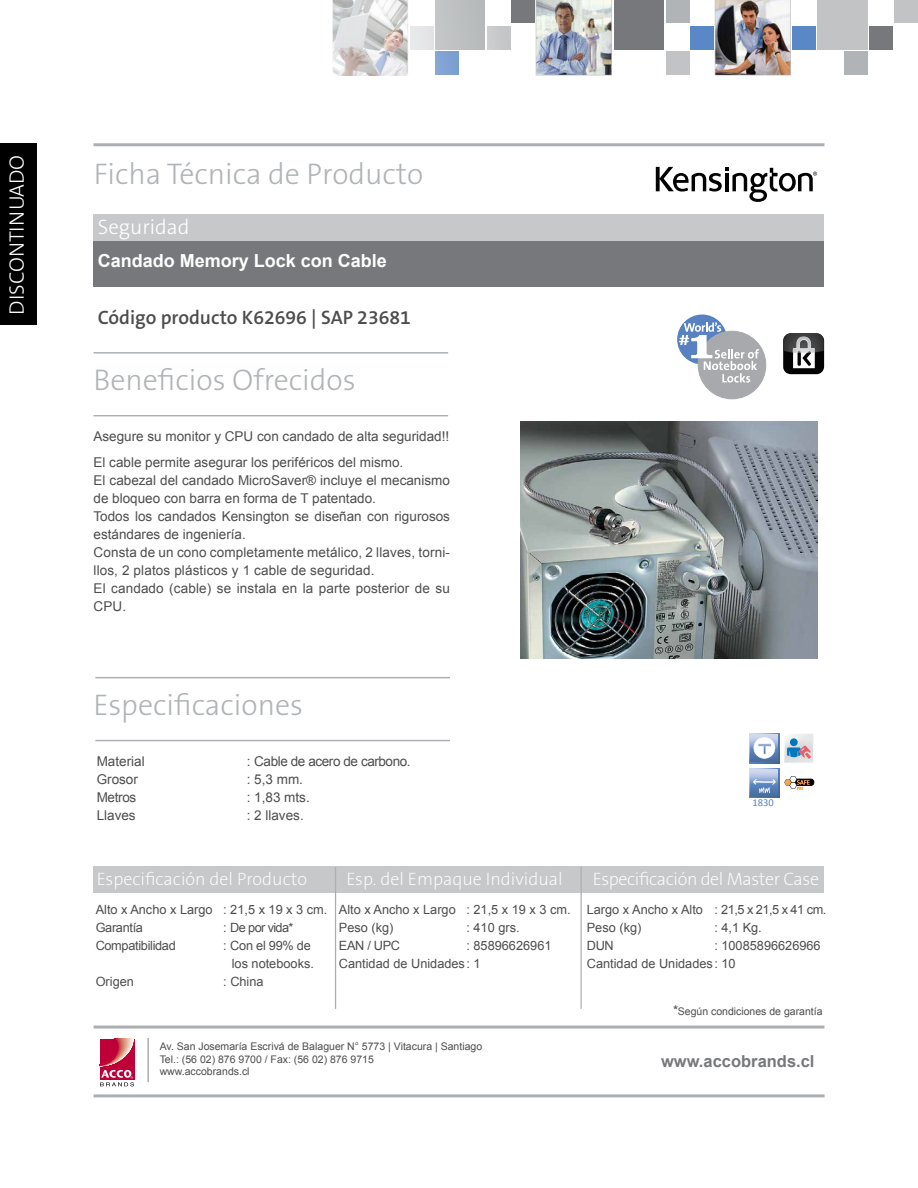
<style>
.page{position:relative;width:918px;height:1188px;background:#fff}
.page>*{position:absolute;margin:0;border:0;box-sizing:border-box;transform-origin:0 0}
.t1{font:30px "The Sans KENSINGTON3 Li";color:#b1b4b6}
.t2{font:21px "The Sans KENSINGTON3 Li";color:#fff}
.t3{font:19.5px "The Sans KENSINGTON6 SB";color:#4d4d4f}
.t4{font:18px "The Sans KENSINGTON2 XL";color:#fff}
.t5{font:18px "The Sans KENSINGTON2 XL";letter-spacing:-.02em;color:#fff}
.t6{font:700 18px "Arial";color:#fff}
.t7{font:700 16.5px "Arial";color:#77787b}
.t8{font:13.5px/18px "Arial";color:#4d4d4f}
.t9{font:13.5px "Arial";letter-spacing:-.03em;color:#4d4d4f}
.t10{font:12.75px/18px "Arial";color:#4d4d4f}
.t11{font:12.75px "Arial";letter-spacing:-.025em;color:#4d4d4f}
.t12{font:12.75px "Arial";letter-spacing:-.05em;color:#4d4d4f}
.t13{font:10.5px/12.6px "Arial";color:#4d4d4f}
.t14{font:10.5px "Calibri";color:#5781c1}
.s1{font-size:13.5px}
</style>
<div class="page">
<div style="left:677px;top:315px;width:50px;height:49px;background:#5781c1;border-radius:50%"></div>
<div style="left:698px;top:331px;width:68px;height:68px;background:#a7a9ac;border-radius:50%"></div>
<svg style="left:679px;top:322px;width:80px;height:61px"></svg>
<svg style="left:783px;top:333px;width:41px;height:41px"></svg>
<img style="left:783px;top:334px;width:41px;height:19px">
<img style="left:793px;top:337px;width:22px;height:16px">
<hr style="left:94px;top:143px;width:730px;height:3px;background:#abaeb2">
<hr style="left:94px;top:1026px;width:730px;height:3px;background:#abaeb2">
<hr style="left:94px;top:1094px;width:731px;height:3px;background:#abaeb2">
<svg style="left:99px;top:1038px;width:36px;height:49px"></svg>
<svg style="left:100px;top:1039px;width:34px;height:47px;background:#cc4c6b"></svg>
<hr style="left:94px;top:352px;width:354px;height:2px;background:#abaeb2">
<hr style="left:94px;top:415px;width:354px;height:1px;background:#abaeb2">
<div style="left:94px;top:240px;width:730px;height:47px;background:#77787b"></div>
<div style="left:94px;top:214px;width:730px;height:26px;background:#c7c8ca"></div>
<hr style="left:95px;top:677px;width:355px;height:1px;background:#abaeb2">
<hr style="left:95px;top:740px;width:355px;height:1px;background:#abaeb2">
<div style="left:435px;top:0;width:50px;height:50px;background:#bdc0c1"></div>
<div style="left:818px;top:0;width:50px;height:50px;background:#c1c3c5"></div>
<img style="left:536px;top:0;width:76px;height:76px">
<svg style="left:332px;top:0;width:76px;height:75px"></svg>
<img style="left:715px;top:0;width:76px;height:76px">
<div style="left:614px;top:0;width:50px;height:50px;background:#77787b"></div>
<div style="left:487px;top:27px;width:23px;height:23px;background:#c7c9cb"></div>
<div style="left:870px;top:26px;width:23px;height:23px;background:#77787b"></div>
<div style="left:895px;top:0;width:23px;height:23px;background:#c1c3c5"></div>
<div style="left:435px;top:52px;width:23px;height:23px;background:#80a3d3"></div>
<div style="left:844px;top:52px;width:24px;height:23px;background:#b1b4b6"></div>
<div style="left:666px;top:52px;width:23px;height:23px;background:#c1c3c5"></div>
<div style="left:410px;top:27px;width:23px;height:23px;background:#e6e7e8"></div>
<div style="left:793px;top:27px;width:23px;height:23px;background:#5a87c6"></div>
<div style="left:511px;top:0;width:23px;height:23px;background:#77787b"></div>
<div style="left:690px;top:27px;width:23px;height:23px;background:#5a87c6"></div>
<div style="left:666px;top:0;width:23px;height:23px;background:#b1b4b6"></div>
<div style="left:94px;top:866px;width:730px;height:27px;background:#c7c8ca"></div>
<hr style="left:335px;top:867px;width:1px;height:142px;background:#abaeb2">
<hr style="left:581px;top:867px;width:1px;height:142px;background:#abaeb2">
<hr style="left:147px;top:1038px;width:2px;height:44px;background:#abaeb2">
<svg style="left:656px;top:167px;width:161px;height:35px"></svg>
<img style="left:521px;top:422px;width:296px;height:237px">
<svg style="left:750px;top:734px;width:29px;height:29px"></svg>
<svg style="left:751px;top:735px;width:27px;height:27px"></svg>
<svg style="left:753px;top:737px;width:22px;height:22px"></svg>
<svg style="left:750px;top:768px;width:29px;height:30px"></svg>
<svg style="left:751px;top:770px;width:27px;height:26px"></svg>
<svg style="left:753px;top:779px;width:23px;height:14px"></svg>
<div style="left:794px;top:779px;width:20px;height:6px;background:#000;border-radius:3px"></div>
<div style="left:794px;top:779px;width:20px;height:7px;border:1px solid #000;border-radius:3px"></div>
<svg style="left:784px;top:776px;width:26px;height:14px"></svg>
<svg style="left:784px;top:734px;width:29px;height:29px"></svg>
<div style="left:0;top:143px;width:37px;height:182px;background:#000"></div>
<h2 class="t2" style="left:5px;top:315px;width:161px;rotate:-90deg">DISCONTINUADO</h2>
<h1 class="t1" style="left:94px;top:158px;width:331px">Ficha Técnica de Producto</h1>
<h2 class="t2" style="left:98px;top:216px;width:93px">Seguridad</h2>
<h3 class="t6" style="left:98px;top:249px;width:291px">Candado Memory Lock con Cable</h3>
<h3 class="t3" style="left:98px;top:307px;width:315px">Código producto K62696 | SAP 23681</h3>
<h1 class="t1" style="left:94px;top:364px;width:264px">Beneficios Ofrecidos</h1>
<p class="t8" style="left:94px;top:424px;width:357px;line-height:25.5px">Asegure su monitor y CPU con candado de alta seguridad!!<br>El cable permite asegurar los periféricos del mismo.</p>
<p class="t8" style="left:94px;top:471px;width:358px">El cabezal del candado MicroSaver® incluye el mecanismo de bloqueo con barra en forma de T patentado.<br>Todos los candados Kensington se diseñan con rigurosos estándares de ingeniería.<br>Consta de un cono completamente metálico, 2 llaves, torni&shy;llos, 2 platos plásticos y 1 cable de seguridad.<br>El candado (cable) se instala en la parte posterior de su CPU.</p>
<h1 class="t1" style="left:94px;top:689px;width:211px">Especificaciones</h1>
<p class="t8" style="left:97px;top:753px;width:50px">Material</p>
<p class="t9" style="left:247px;top:753px;width:165px">: Cable de acero de carbono.</p>
<p class="t8" style="left:97px;top:771px;width:43px">Grosor</p>
<p class="t8" style="left:247px;top:771px;width:58px">: 5,3 mm.</p>
<p class="t8" style="left:97px;top:789px;width:41px">Metros</p>
<p class="t8" style="left:247px;top:789px;width:65px">: 1,83 mts.</p>
<p class="t8" style="left:97px;top:807px;width:41px">Llaves</p>
<p class="t8" style="left:247px;top:807px;width:59px">: 2 llaves.</p>
<p class="t14" style="left:753px;top:796px;width:23px">1830</p>
<h3 class="t4" style="left:97px;top:869px;width:212px">Especificación del Producto</h3>
<h3 class="t4" style="left:346px;top:869px;width:218px">Esp. del Empaque Individual</h3>
<h3 class="t5" style="left:593px;top:869px;width:228px">Especificación del Master Case</h3>
<p class="t10" style="left:96px;top:901px;width:233px">Alto x Ancho x Largo : 21,5 x 19 x 3 cm.<br>Garantía</p>
<p class="t12" style="left:223px;top:919px;width:72px">: De por vida*</p>
<p class="t10" style="left:339px;top:901px;width:233px">Alto x Ancho x Largo : 21,5 x 19 x 3 cm.<br>Peso (kg)</p>
<p class="t10" style="left:466px;top:919px;width:55px">: 410 grs.</p>
<p class="t10" style="left:587px;top:901px;width:241px">Largo x Ancho x Alto : 21,5 x 21,5 x 41 cm.<br>Peso (kg)</p>
<p class="t10" style="left:714px;top:919px;width:49px">: 4,1 Kg.</p>
<p class="t11" style="left:96px;top:937px;width:82px">Compatibilidad</p>
<p class="t10" style="left:223px;top:937px;width:92px;text-align:right">: Con el 99% de los notebooks.</p>
<p class="t10" style="left:96px;top:973px;width:40px">Origen</p>
<p class="t10" style="left:223px;top:973px;width:42px">: China</p>
<p class="t10" style="left:339px;top:937px;width:63px">EAN / UPC</p>
<p class="t10" style="left:339px;top:937px;width:214px;text-indent:128px">: 85896626961<br>Cantidad de Unidades: 1</p>
<p class="t10" style="left:587px;top:937px;width:235px;text-indent:128px">: 10085896626966<br>Cantidad de Unidades: 10</p>
<p class="t10" style="left:587px;top:937px;width:28px">DUN</p>
<p class="t13" style="left:673px;top:1005px;width:151px"><span class="s1">*</span>Según condiciones de garantía</p>
<p class="t13" style="left:160px;top:1040px;width:324px">Av. San Josemaría Escrivá de Balaguer N° 5773 | Vitacura | Santiago<br>Tel.: (56 02) 876 9700 / Fax: (56 02) 876 9715<br>www.accobrands.cl</p>
<p class="t7" style="left:661px;top:1050px;width:155px">www.accobrands.cl</p>
</div>
